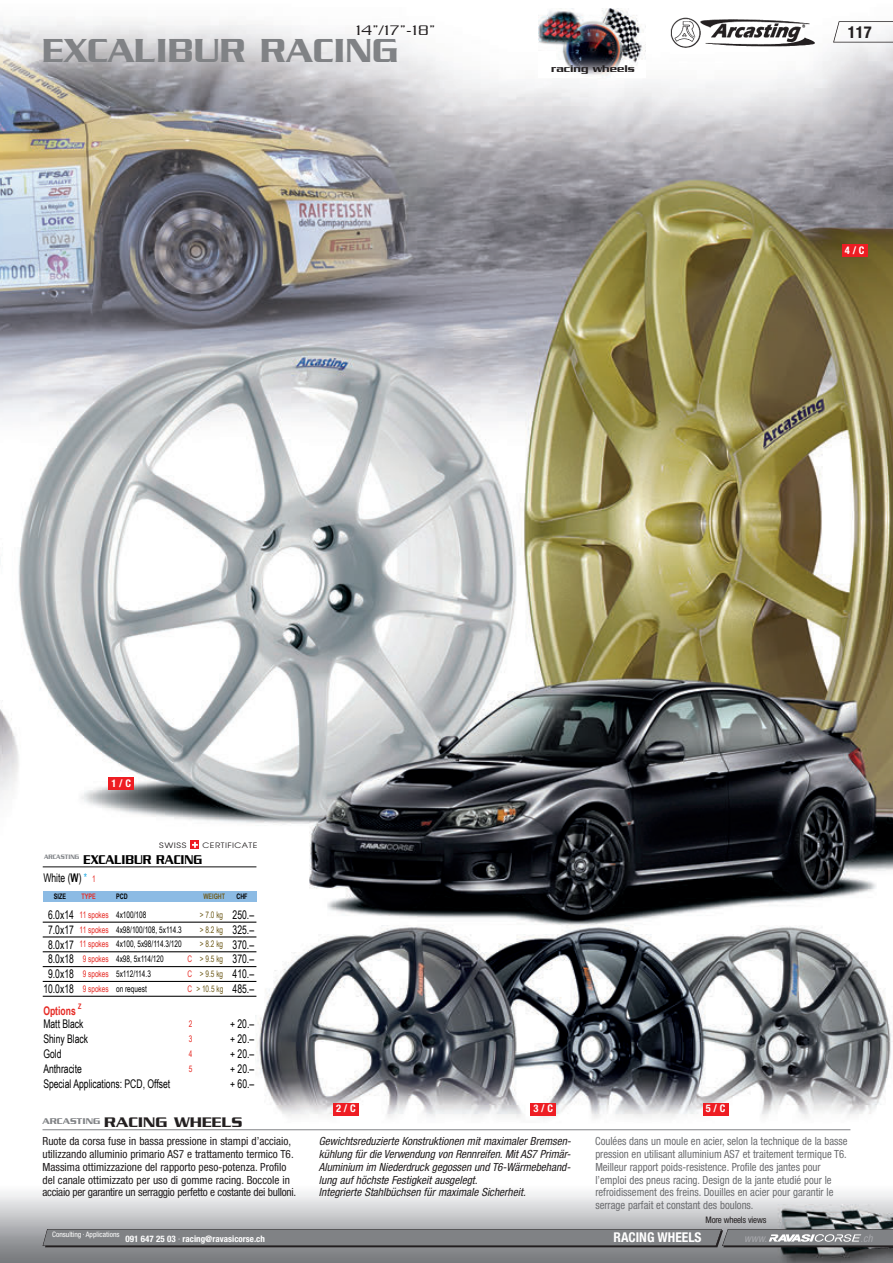
<style>
.page{position:relative;width:893px;height:1263px;background:#fff}
.page>*{position:absolute;margin:0;border:0;box-sizing:border-box;transform-origin:0 0}
.t1{font:500 36px "Serpentine";color:#808285}
.t2{font:700 condensed 16.5px "Helvetica Neue";color:#231f20}
.t3{font:500 15px "Serpentine";color:#231f20;scale:1.1 1}
.t4{font:300 15px "Serpentine";color:#231f20}
.t5{font:500 13.8px "Serpentine";color:#000;scale:.88 1}
.t6{font:700 condensed 13.5px "Helvetica Neue";color:#fff}
.t7{font:12px "Arial Narrow";color:#000;scale:.88 1}
.t8{font:700 12px "Arial Narrow";color:#e62a24;scale:.88 1}
.t9{font:condensed 11.25px/12.8px "Helvetica Neue";color:#6c6d70;scale:.94 1}
.t10{font:condensed 11.25px/12.8px "Helvetica Neue";color:#231f20}
.t11{font:italic condensed 11.25px/12.8px "Helvetica Neue";color:#231f20;text-align:justify}
.t12{font:700 condensed 10.5px "Helvetica Neue";color:#fff}
.t13{font:500 10.5px "Serpentine";color:#231f20;scale:1.1 1}
.t14{font:italic condensed 10.5px "Helvetica Neue";color:#a8a9ad}
.t15{font:9px "Arial Narrow";color:#000;scale:.88 1}
.t16{font:9px "Arial Narrow";color:#6f5c1d;scale:.88 1}
.t17{font:700 condensed 9px "Helvetica Neue";color:#fff}
.t18{font:condensed 9px "Helvetica Neue";letter-spacing:-.025em;color:#231f20}
.t19{font:9px "Arial Narrow";color:#e62a24;scale:.88 1}
.t20{font:8.25px "Avant Gar Goth";letter-spacing:.05em;color:#231f20;scale:1.15 1}
.t21{font:8.25px "Avant Gar Goth";letter-spacing:.05em;color:#231f20;scale:1.25 1}
.t22{font:700 7.65px "Arial Narrow";color:#000;scale:.88 1}
.t23{font:700 7.65px "Arial Narrow";color:#6f5c1d;scale:.88 1}
.t24{font:700 7.65px "Arial Narrow";color:#e62a24;scale:.88 1}
.t25{font:condensed 7.5px "Helvetica Neue";color:#fff}
.s1{font-weight:700}
.s2{color:#28ace3}
.s3{font-size:9px;color:#e62a24}
.s4{font-size:12px}
.s5{color:#e62a24}
.s6{font-size:12px;color:#000}
.s7{font-weight:400}
</style>
<div class="page">
<img style="left:0;top:15px;width:893px;height:1248px">
<div style="left:530px;top:1103px;width:26px;height:12px;background:#ee1d23"></div>
<div style="left:703px;top:1103px;width:25px;height:12px;background:#ee1d23"></div>
<div style="left:842px;top:245px;width:25px;height:12px;background:#ee1d23"></div>
<div style="left:108px;top:778px;width:26px;height:12px;background:#ee1d23"></div>
<div style="left:333px;top:1103px;width:26px;height:12px;background:#ee1d23"></div>
<hr style="left:43px;top:1129px;width:807px;height:1px;background:#808285">
<svg style="left:833px;top:21px;width:60px;height:22px"></svg>
<svg style="left:43px;top:1229px;width:850px;height:18px;background:#78797c"></svg>
<img style="left:668px;top:15px;width:150px;height:36px">
<img style="left:539px;top:8px;width:106px;height:70px">
<div style="left:43px;top:891px;width:213px;height:11px;background:#8cbbe4"></div>
<hr style="left:43px;top:866px;width:213px;height:1px;background:#606060">
<hr style="left:43px;top:922px;width:213px;height:1px;background:#000">
<hr style="left:43px;top:937px;width:213px;height:1px;background:#000">
<hr style="left:43px;top:951px;width:213px;height:1px;background:#000">
<hr style="left:43px;top:966px;width:213px;height:1px;background:#000">
<hr style="left:43px;top:981px;width:213px;height:1px;background:#000">
<hr style="left:43px;top:996px;width:213px;height:1px;background:#000">
<svg style="left:191px;top:840px;width:8px;height:9px"></svg>
<svg style="left:192px;top:842px;width:6px;height:6px"></svg>
<p class="t4" style="left:356px;top:25px;width:80px">14”/17”-18”</p>
<p class="t1" style="left:43px;top:39px;width:357px">EXCALIBUR RACING</p>
<p class="t13" style="left:551px;top:66px;width:77px">racing wheels</p>
<p class="t2" style="left:848px;top:26px;width:25px">117</p>
<p class="t12" style="left:845px;top:246px;width:21px">4 / C</p>
<p class="t12" style="left:111px;top:779px;width:21px">1 / C</p>
<p class="t21" style="left:159px;top:841px;width:24px">SWISS</p>
<p class="t20" style="left:203px;top:841px;width:49px">CERTIFICATE</p>
<p class="t5" style="left:44px;top:855px;width:181px"><sup>ARCASTING</sup> EXCALIBUR RACING</p>
<p class="t7" style="left:43px;top:871px;width:61px">White (<span class="s1">W</span>) <span class="s2">*</span> <span class="s3">1</span></p>
<p class="t22" style="left:54px;top:892px;width:15px">SIZE</p>
<p class="t24" style="left:81px;top:892px;width:18px">TYPE</p>
<p class="t22" style="left:116px;top:892px;width:15px">PCD</p>
<p class="t23" style="left:203px;top:892px;width:26px">WEIGHT</p>
<p class="t22" style="left:236px;top:892px;width:14px">CHF</p>
<p class="t15" style="left:48px;top:909px;width:113px"><span class="s4">6.0x14</span> <span class="s5">11 spokes</span> 4x100/108</p>
<p class="t16" style="left:200px;top:909px;width:63px">&gt; 7.0 kg <span class="s6">250.–</span></p>
<p class="t15" style="left:48px;top:924px;width:153px"><span class="s4">7.0x17</span> <span class="s5">11 spokes</span> 4x98/100/108, 5x114.3</p>
<p class="t16" style="left:200px;top:924px;width:63px">&gt; 8.2 kg <span class="s6">325.–</span></p>
<p class="t15" style="left:48px;top:939px;width:153px"><span class="s4">8.0x17</span> <span class="s5">11 spokes</span> 4x100, 5x98/114.3/120</p>
<p class="t16" style="left:200px;top:939px;width:63px">&gt; 8.2 kg <span class="s6">370.–</span></p>
<p class="t15" style="left:48px;top:954px;width:133px"><span class="s4">8.0x18</span> <span class="s5">9 spokes</span> 4x98, 5x114/120</p>
<p class="t16" style="left:188px;top:954px;width:77px"><span class="s5">C</span> &gt; 9.5 kg <span class="s6">370.–</span></p>
<p class="t15" style="left:48px;top:969px;width:118px"><span class="s4">9.0x18</span> <span class="s5">9 spokes</span> 5x112/114.3</p>
<p class="t16" style="left:188px;top:969px;width:77px"><span class="s5">C</span> &gt; 9.5 kg <span class="s6">410.–</span></p>
<p class="t15" style="left:43px;top:983px;width:119px"><span class="s4">10.0x18</span> <span class="s5">9 spokes</span> on request</p>
<p class="t16" style="left:188px;top:983px;width:77px"><span class="s5">C</span> &gt; 10.5 kg <span class="s6">485.–</span></p>
<p class="t8" style="left:43px;top:1003px;width:38px">Options</p>
<p class="t24" style="left:78px;top:1002px;width:5px">Z</p>
<p class="t7" style="left:43px;top:1017px;width:47px">Matt Black</p>
<p class="t19" style="left:189px;top:1019px;width:6px">2</p>
<p class="t7" style="left:230px;top:1017px;width:29px">+ 20.–</p>
<p class="t7" style="left:43px;top:1032px;width:52px">Shiny Black</p>
<p class="t19" style="left:189px;top:1034px;width:6px">3</p>
<p class="t7" style="left:230px;top:1032px;width:29px">+ 20.–</p>
<p class="t7" style="left:43px;top:1047px;width:22px">Gold</p>
<p class="t19" style="left:189px;top:1048px;width:6px">4</p>
<p class="t7" style="left:230px;top:1047px;width:29px">+ 20.–</p>
<p class="t7" style="left:43px;top:1062px;width:45px">Anthracite</p>
<p class="t19" style="left:189px;top:1063px;width:6px">5</p>
<p class="t7" style="left:230px;top:1062px;width:29px">+ 20.–</p>
<p class="t7" style="left:43px;top:1076px;width:146px">Special Applications: PCD, Offset</p>
<p class="t7" style="left:230px;top:1076px;width:29px">+ 60.–</p>
<p class="t12" style="left:336px;top:1105px;width:21px">2 / C</p>
<p class="t12" style="left:533px;top:1105px;width:21px">3 / C</p>
<p class="t12" style="left:706px;top:1105px;width:21px">5 / C</p>
<p class="t3" style="left:43px;top:1118px;width:183px"><sup>ARCASTING</sup> RACING WHEELS</p>
<p class="t10" style="left:43px;top:1136px;width:255px">Ruote da corsa fuse in bassa pressione in stampi d’acciaio, utilizzando alluminio primario AS7 e trattamento termico T6.<br>Massima ottimizzazione del rapporto peso-potenza. Profilo del canale ottimizzato per uso di gomme racing. Boccole in acciaio per garantire un serraggio perfetto e costante dei bulloni.</p>
<p class="t11" style="left:319px;top:1136px;width:256px">Gewichtsreduzierte Konstruktionen mit maximaler Bremsen&shy;kühlung für die Verwendung von Rennreifen.Mit AS7 Primär-Aluminium im Niederdruck gegossen und T6-Wärmebehand&shy;lung auf höchste Festigkeit ausgelegt.</p>
<p class="t11" style="left:319px;top:1187px;width:210px">Integrierte Stahlbüchsen für maximale Sicherheit.</p>
<p class="t25" style="left:52px;top:1232px;width:69px">Consulting · Applications</p>
<p class="t17" style="left:125px;top:1236px;width:141px">091 647 25 03 <span class="s7">·</span> racing@ravasicorse.ch</p>
<p class="t9" style="left:595px;top:1136px;width:270px">Coulées dans un moule en acier, selon la technique de la basse pression en utilisant alluminium AS7 et traitement termique T6.<br>Meilleur rapport poids-resistence. Profile des jantes pour l’emploi des pneus racing. Design de la jante etudié pour le refroidissement des freins. Douilles en acier pour garantir le serrage parfait et constant des boulons.</p>
<p class="t18" style="left:706px;top:1216px;width:62px">More wheels views</p>
<p class="t6" style="left:613px;top:1233px;width:90px">RACING WHEELS</p>
<p class="t14" style="left:744px;top:1234px;width:26px">www.</p>
<p class="t14" style="left:860px;top:1234px;width:16px">.ch</p>
</div>
